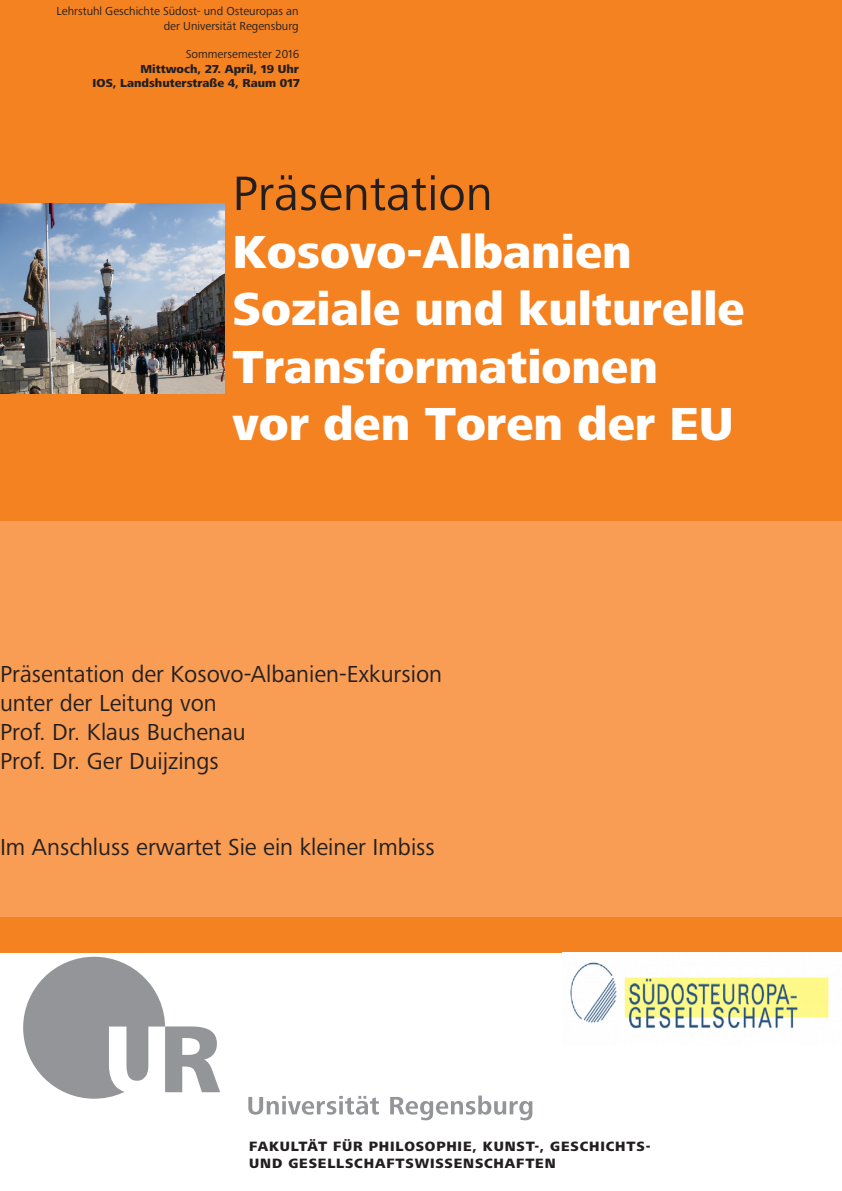
<style>
.page{position:relative;width:842px;height:1191px;background:#fff}
.page>*{position:absolute;margin:0;border:0;box-sizing:border-box;transform-origin:0 0}
.Head_Schwarz{font:50px "Frutiger Next LTW1 G";color:#231f20}
.Head_Schwarz-2{font:800 48px "Frutiger Next LTW1 G";color:#fff}
.t1{font:24px "Frutiger Next LTW1 G";color:#231f20}
.Fakultaet{font:800 14px/17px "Frutiger Next LTW1 G";letter-spacing:.06em;color:#231f20}
.t2{font:12px "Frutiger Next LTW1 G";color:#231f20}
.t3{font:800 12px "Frutiger Next LTW1 G";color:#231f20}
</style>
<div class="page">
<div style="left:23px;top:956px;width:142px;height:142px;background:#939598;border-radius:50%"></div>
<svg style="left:109px;top:1026px;width:111px;height:67px"></svg>
<svg style="left:248px;top:1095px;width:284px;height:25px"></svg>
<div style="left:0;top:0;width:842px;height:952px;background:#f58220"></div>
<div style="left:0;top:521px;width:842px;height:395px;background:#f89d53"></div>
<img style="left:0;top:203px;width:224px;height:190px">
<img style="left:570px;top:962px;width:259px;height:67px">
<p class="t2" style="left:56px;top:4px;width:244px">Lehrstuhl Geschichte Südost- und Osteuropas an</p>
<p class="t2" style="left:164px;top:19px;width:136px">der Universität Regensburg</p>
<p class="t2" style="left:186px;top:48px;width:115px">Sommersemester 2016</p>
<p class="t3" style="left:140px;top:62px;width:160px">Mittwoch, 27. April, 19 Uhr</p>
<p class="t3" style="left:93px;top:76px;width:209px">IOS, Landshuterstraße 4, Raum 017</p>
<p class="Head_Schwarz" style="left:232px;top:165px;width:262px">Präsentation</p>
<p class="Head_Schwarz-2" style="left:232px;top:224px;width:401px">Kosovo-Albanien</p>
<p class="Head_Schwarz-2" style="left:232px;top:282px;width:514px">Soziale und kulturelle</p>
<p class="Head_Schwarz-2" style="left:232px;top:339px;width:427px">Transformationen</p>
<p class="Head_Schwarz-2" style="left:232px;top:397px;width:503px">vor den Toren der EU</p>
<p class="t1" style="left:0;top:660px;width:444px">Präsentation der Kosovo-Albanien-Exkursion</p>
<p class="t1" style="left:0;top:689px;width:218px">unter der Leitung von</p>
<p class="t1" style="left:0;top:718px;width:247px">Prof. Dr. Klaus Buchenau</p>
<p class="t1" style="left:0;top:747px;width:220px">Prof. Dr. Ger Duijzings</p>
<p class="t1" style="left:0;top:833px;width:436px">Im Anschluss erwartet Sie ein kleiner Imbiss</p>
<p class="Fakultaet" style="left:249px;top:1138px;width:403px">FAKULTÄT FÜR PHILOSOPHIE, KUNST-, GESCHICHTS-<br>UND GESELLSCHAFTSWISSENSCHAFTEN</p>
</div>
